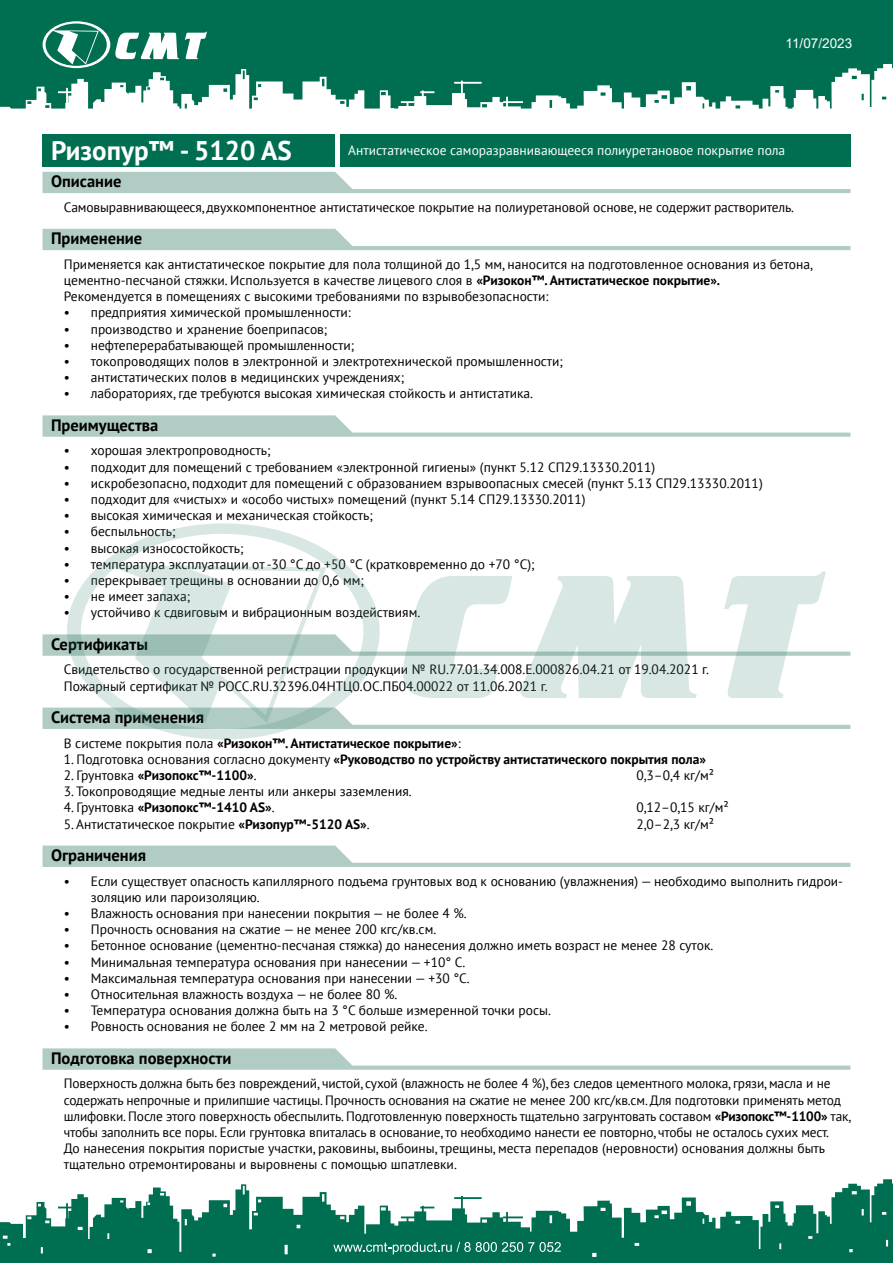
<style>
.page{position:relative;width:893px;height:1263px;background:#fff}
.page>*{position:absolute;margin:0;border:0;box-sizing:border-box;transform-origin:0 0}
.t1{font:700 27px "PT Sans";color:#fff}
.t2{font:700 16.5px "PT Sans";color:#000}
.t3{font:13.5px/16.2px "PT Sans";color:#000}
.t4{font:700 13.5px "PT Sans";color:#000}
.t5{font:13.5px "PT Sans";color:#fff}
.t6{font:13.5px "Arial";color:#fff}
.s1{font-weight:700}
.s2{font-weight:400}
</style>
<div class="page">
<svg style="left:0;top:0;width:893px;height:109px;background:#25846a"></svg>
<svg style="left:0;top:1179px;width:893px;height:84px;fill:#006f51"></svg>
<svg style="left:185px;top:32px;width:22px;height:27px"></svg>
<svg style="left:43px;top:21px;width:136px;height:47px"></svg>
<svg style="left:333px;top:1242px;width:228px;height:12px;background:#398f78"></svg>
<svg style="left:43px;top:172px;width:807px;height:21px"></svg>
<svg style="left:43px;top:415px;width:807px;height:22px"></svg>
<svg style="left:43px;top:845px;width:807px;height:22px"></svg>
<svg style="left:43px;top:229px;width:807px;height:21px"></svg>
<div style="left:43px;top:134px;width:292px;height:33px;background:#006f51"></div>
<div style="left:340px;top:134px;width:510px;height:33px;background:#006f51"></div>
<svg style="left:43px;top:1048px;width:807px;height:22px"></svg>
<svg style="left:100px;top:523px;width:246px;height:217px"></svg>
<svg style="left:43px;top:565px;width:807px;height:164px"></svg>
<p class="t6" style="left:786px;top:34px;width:68px">11/07/2023</p>
<h1 class="t1" style="left:51px;top:132px;width:242px">Ризопур™ - 5120 AS</h1>
<p class="t5" style="left:348px;top:142px;width:439px">Антистатическое саморазравнивающееся полиуретановое покрытие пола</p>
<p class="t3" style="left:64px;top:199px;width:732px">Самовыравнивающееся, двухкомпонентное антистатическое покрытие на полиуретановой основе, не содержит растворитель.</p>
<p class="t2" style="left:51px;top:171px;width:72px">Описание</p>
<p class="t2" style="left:51px;top:228px;width:93px">Применение</p>
<p class="t3" style="left:64px;top:256px;width:750px">Применяется как антистатическое покрытие для пола толщиной до 1,5 мм, наносится на подготовленное основания из бетона, цементно-песчаной стяжки. Используется в качестве лицевого слоя в <span class="s1">«Ризокон™. Антистатическое покрытие».<br></span>Рекомендуется в помещениях с высокими требованиями по взрывобезопасности:</p>
<p class="t3" style="left:64px;top:304px;width:289px">• предприятия химической промышленности:</p>
<p class="t3" style="left:64px;top:320px;width:265px">• производство и хранение боеприпасов;</p>
<p class="t3" style="left:64px;top:337px;width:292px">• нефтеперерабатывающей промышленности;</p>
<p class="t3" style="left:64px;top:353px;width:501px">• токопроводящих полов в электронной и электротехнической промышленности;</p>
<p class="t3" style="left:64px;top:369px;width:342px">• антистатических полов в медицинских учреждениях;</p>
<p class="t3" style="left:64px;top:385px;width:471px">• лабораториях, где требуются высокая химическая стойкость и антистатика.</p>
<p class="t2" style="left:51px;top:414px;width:109px">Преимущества</p>
<p class="t3" style="left:64px;top:442px;width:208px">• хорошая электропроводность;</p>
<p class="t3" style="left:64px;top:458px;width:593px">• подходит для помещений с требованием «электронной гигиены» (пункт 5.12 СП29.13330.2011)</p>
<p class="t3" style="left:64px;top:475px;width:700px">• искробезопасно, подходит для помещений с образованием взрывоопасных смесей (пункт 5.13 СП29.13330.2011)</p>
<p class="t3" style="left:64px;top:491px;width:523px">• подходит для «чистых» и «особо чистых» помещений (пункт 5.14 СП29.13330.2011)</p>
<p class="t3" style="left:64px;top:507px;width:311px">• высокая химическая и механическая стойкость;</p>
<p class="t3" style="left:64px;top:523px;width:113px">• беспыльность;</p>
<p class="t3" style="left:64px;top:539px;width:181px">• высокая износостойкость;</p>
<p class="t3" style="left:64px;top:556px;width:472px">• температура эксплуатации от -30 °С до +50 °С (кратковременно до +70 °С);</p>
<p class="t3" style="left:64px;top:572px;width:302px">• перекрывает трещины в основании до 0,6 мм;</p>
<p class="t3" style="left:64px;top:588px;width:128px">• не имеет запаха;</p>
<p class="t3" style="left:64px;top:604px;width:358px">• устойчиво к сдвиговым и вибрационным воздействиям.</p>
<p class="t2" style="left:51px;top:633px;width:98px">Сертификаты</p>
<p class="t3" style="left:64px;top:661px;width:647px">Свидетельство о государственной регистрации продукции № RU.77.01.34.008.Е.000826.04.21 от 19.04.2021 г.<br>Пожарный сертификат № РОСС.RU.32396.04НТЦ0.ОС.ПБ04.00022 от 11.06.2021 г.</p>
<p class="t2" style="left:51px;top:706px;width:155px">Система применения</p>
<p class="t4" style="left:64px;top:734px;width:398px"><span class="s2">В системе покрытия пола</span> «Ризокон™. Антистатическое покрытие»<span class="s2">:</span></p>
<p class="t4" style="left:64px;top:750px;width:644px"><span class="s2">1. Подготовка основания согласно документу</span> «Руководство по устройству антистатического покрытия пола»</p>
<p class="t4" style="left:64px;top:766px;width:194px"><span class="s2">2. Грунтовка</span> «Ризопокс™-1100»<span class="s2">.</span></p>
<p class="t3" style="left:637px;top:767px;width:79px">0,3–0,4 кг/м²</p>
<p class="t3" style="left:64px;top:783px;width:349px">3. Токопроводящие медные ленты или анкеры заземления.</p>
<p class="t4" style="left:64px;top:799px;width:212px"><span class="s2">4. Грунтовка</span> «Ризопокс™-1410 AS»<span class="s2">.</span></p>
<p class="t3" style="left:637px;top:799px;width:94px">0,12–0,15 кг/м²</p>
<p class="t3" style="left:64px;top:815px;width:307px">5. Антистатическое покрытие <span class="s1">«Ризопур™-5120 AS»</span>.</p>
<p class="t3" style="left:637px;top:815px;width:79px">2,0–2,3 кг/м²</p>
<p class="t2" style="left:51px;top:844px;width:97px">Ограничения</p>
<p class="t3" style="left:91px;top:872px;width:754px;text-indent:-27px">• Если существует опасность капиллярного подъема грунтовых вод к основанию (увлажнения) — необходимо выполнить гидрои&shy;золяцию или пароизоляцию.</p>
<p class="t3" style="left:64px;top:905px;width:404px">• Влажность основания при нанесении покрытия — не более 4 %.</p>
<p class="t3" style="left:64px;top:921px;width:374px">• Прочность основания на сжатие — не менее 200 кгс/кв.см.</p>
<p class="t3" style="left:64px;top:937px;width:651px">• Бетонное основание (цементно-песчаная стяжка) до нанесения должно иметь возраст не менее 28 суток.</p>
<p class="t3" style="left:64px;top:953px;width:403px">• Минимальная температура основания при нанесении — +10° С.</p>
<p class="t3" style="left:64px;top:970px;width:408px">• Максимальная температура основания при нанесении — +30 °С.</p>
<p class="t3" style="left:64px;top:986px;width:335px">• Относительная влажность воздуха — не более 80 %.</p>
<p class="t3" style="left:64px;top:1002px;width:489px">• Температура основания должна быть на 3 °С больше измеренной точки росы.</p>
<p class="t3" style="left:64px;top:1018px;width:365px">• Ровность основания не более 2 мм на 2 метровой рейке.</p>
<p class="t2" style="left:51px;top:1047px;width:182px">Подготовка поверхности</p>
<p class="t3" style="left:64px;top:1075px;width:789px">Поверхность должна быть без повреждений, чистой, сухой (влажность не более 4 %), без следов цементного молока, грязи, масла и не содержать непрочные и прилипшие частицы. Прочность основания на сжатие не менее 200 кгс/кв.см. Для подготовки применять метод шлифовки. После этого поверхность обеспылить. Подготовленную поверхность тщательно загрунтовать составом <span class="s1">«Ризопокс™-1100»</span> так, чтобы заполнить все поры. Если грунтовка впиталась в основание, то необходимо нанести ее повторно, чтобы не осталось сухих мест.<br>До нанесения покрытия пористые участки, раковины, выбоины, трещины, места перепадов (неровности) основания должны быть тщательно отремонтированы и выровнены с помощью шпатлевки.</p>
</div>
